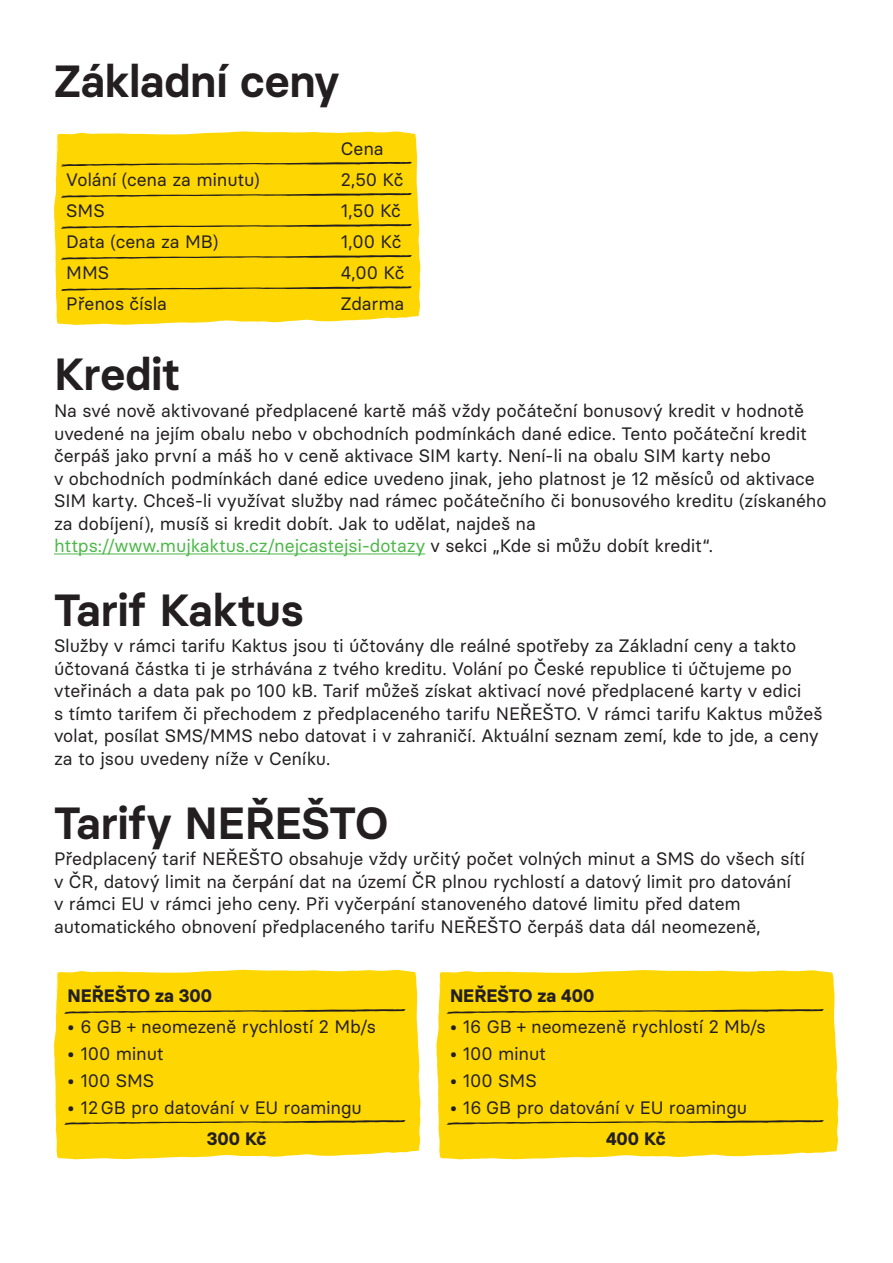
<style>
.page{position:relative;width:893px;height:1263px;background:#fff}
.page>*{position:absolute;margin:0;border:0;box-sizing:border-box;transform-origin:0 0}
.t1{font:600 45px "Basier Circle";letter-spacing:-.01em;color:#231f20}
.t2{font:18px/22.5px "Basier Circle";letter-spacing:-.01em;color:#231f20}
.t3{font:700 18px "Basier Circle";color:#231f20}
.s1{color:#4cb848}
</style>
<div class="page">
<div style="left:54px;top:970px;width:366px;height:189px;background:#fed702"></div>
<div style="left:436px;top:970px;width:402px;height:189px;background:#fed702"></div>
<hr style="left:54px;top:553px;width:371px;height:1px;background:#4cb848">
<svg style="left:63px;top:1009px;width:343px;height:5px;background:#bc9f0a"></svg>
<svg style="left:446px;top:1009px;width:379px;height:5px;background:#bc9f0a"></svg>
<svg style="left:63px;top:1120px;width:343px;height:5px;background:#bc9f0a"></svg>
<svg style="left:446px;top:1120px;width:379px;height:5px;background:#bc9f0a"></svg>
<div style="left:54px;top:131px;width:366px;height:194px;background:#fed702"></div>
<svg style="left:60px;top:286px;width:353px;height:5px;background:#bc9f0a"></svg>
<svg style="left:60px;top:255px;width:353px;height:5px;background:#bc9f0a"></svg>
<svg style="left:60px;top:224px;width:353px;height:5px;background:#bc9f0a"></svg>
<svg style="left:60px;top:193px;width:353px;height:5px;background:#bc9f0a"></svg>
<svg style="left:60px;top:161px;width:353px;height:6px;background:#c7a809"></svg>
<h1 class="t1" style="left:54px;top:53px;width:287px">Základní ceny</h1>
<p class="t2" style="left:341px;top:137px;width:44px">Cena</p>
<p class="t2" style="left:66px;top:168px;width:195px">Volání (cena za minutu)</p>
<p class="t2" style="left:341px;top:168px;width:64px">2,50 Kč</p>
<p class="t2" style="left:66px;top:199px;width:40px">SMS</p>
<p class="t2" style="left:341px;top:199px;width:62px">1,50 Kč</p>
<p class="t2" style="left:66px;top:230px;width:154px">Data (cena za MB)</p>
<p class="t2" style="left:341px;top:230px;width:62px">1,00 Kč</p>
<p class="t2" style="left:66px;top:261px;width:44px">MMS</p>
<p class="t2" style="left:341px;top:261px;width:65px">4,00 Kč</p>
<p class="t2" style="left:66px;top:292px;width:102px">Přenos čísla</p>
<p class="t2" style="left:341px;top:292px;width:65px">Zdarma</p>
<h1 class="t1" style="left:54px;top:347px;width:128px">Kredit</h1>
<p class="t2" style="left:54px;top:399px;width:774px">Na své nově aktivované předplacené kartě máš vždy počáteční bonusový kredit v hodnotě uvedené na jejím obalu nebo v obchodních podmínkách dané edice. Tento počáteční kredit čerpáš jako první a máš ho v ceně aktivace SIM karty. Není-li na obalu SIM karty nebo<br>v obchodních podmínkách dané edice uvedeno jinak, jeho platnost je 12 měsíců od aktivace SIM karty. Chceš-li využívat služby nad rámec počátečního či bonusového kreditu (získaného za dobíjení), musíš si kredit dobít. Jak to udělat, najdeš na <span class="s1">https://www.mujkaktus.cz/nejcastejsi-dotazy</span> v sekci „Kde si můžu dobít kredit“.</p>
<h1 class="t1" style="left:54px;top:582px;width:251px">Tarif Kaktus</h1>
<p class="t2" style="left:54px;top:635px;width:770px">Služby v rámci tarifu Kaktus jsou ti účtovány dle reálné spotřeby za Základní ceny a takto účtovaná částka ti je strhávána z tvého kreditu. Volání po České republice ti účtujeme po vteřinách a data pak po 100 kB. Tarif můžeš získat aktivací nové předplacené karty v edici<br>s tímto tarifem či přechodem z předplaceného tarifu NEŘEŠTO. V rámci tarifu Kaktus můžeš volat, posílat SMS/MMS nebo datovat i v zahraničí. Aktuální seznam zemí, kde to jde, a ceny za to jsou uvedeny níže v Ceníku.</p>
<h1 class="t1" style="left:54px;top:795px;width:336px">Tarify NEŘEŠTO</h1>
<p class="t2" style="left:54px;top:847px;width:752px">Předplacený tarif NEŘEŠTO obsahuje vždy určitý počet volných minut a SMS do všech sítí v ČR, datový limit na čerpání dat na území ČR plnou rychlostí a datový limit pro datování v rámci EU v rámci jeho ceny. Při vyčerpání stanoveného datové limitu před datem automatického obnovení předplaceného tarifu NEŘEŠTO čerpáš data dál neomezeně,</p>
<p class="t3" style="left:68px;top:985px;width:146px">NEŘEŠTO za 300</p>
<p class="t2" style="left:68px;top:1015px;width:310px">• 6 GB + neomezeně rychlostí 2 Mb/s</p>
<p class="t2" style="left:68px;top:1042px;width:98px">• 100 minut</p>
<p class="t2" style="left:68px;top:1069px;width:88px">• 100 SMS</p>
<p class="t2" style="left:68px;top:1096px;width:296px">• 12 GB pro datování v EU roamingu</p>
<p class="t3" style="left:207px;top:1127px;width:61px">300 Kč</p>
<p class="t3" style="left:450px;top:985px;width:146px">NEŘEŠTO za 400</p>
<p class="t2" style="left:450px;top:1015px;width:317px">• 16 GB + neomezeně rychlostí 2 Mb/s</p>
<p class="t2" style="left:450px;top:1042px;width:98px">• 100 minut</p>
<p class="t2" style="left:450px;top:1069px;width:88px">• 100 SMS</p>
<p class="t2" style="left:450px;top:1096px;width:299px">• 16 GB pro datování v EU roamingu</p>
<p class="t3" style="left:606px;top:1127px;width:61px">400 Kč</p>
</div>
